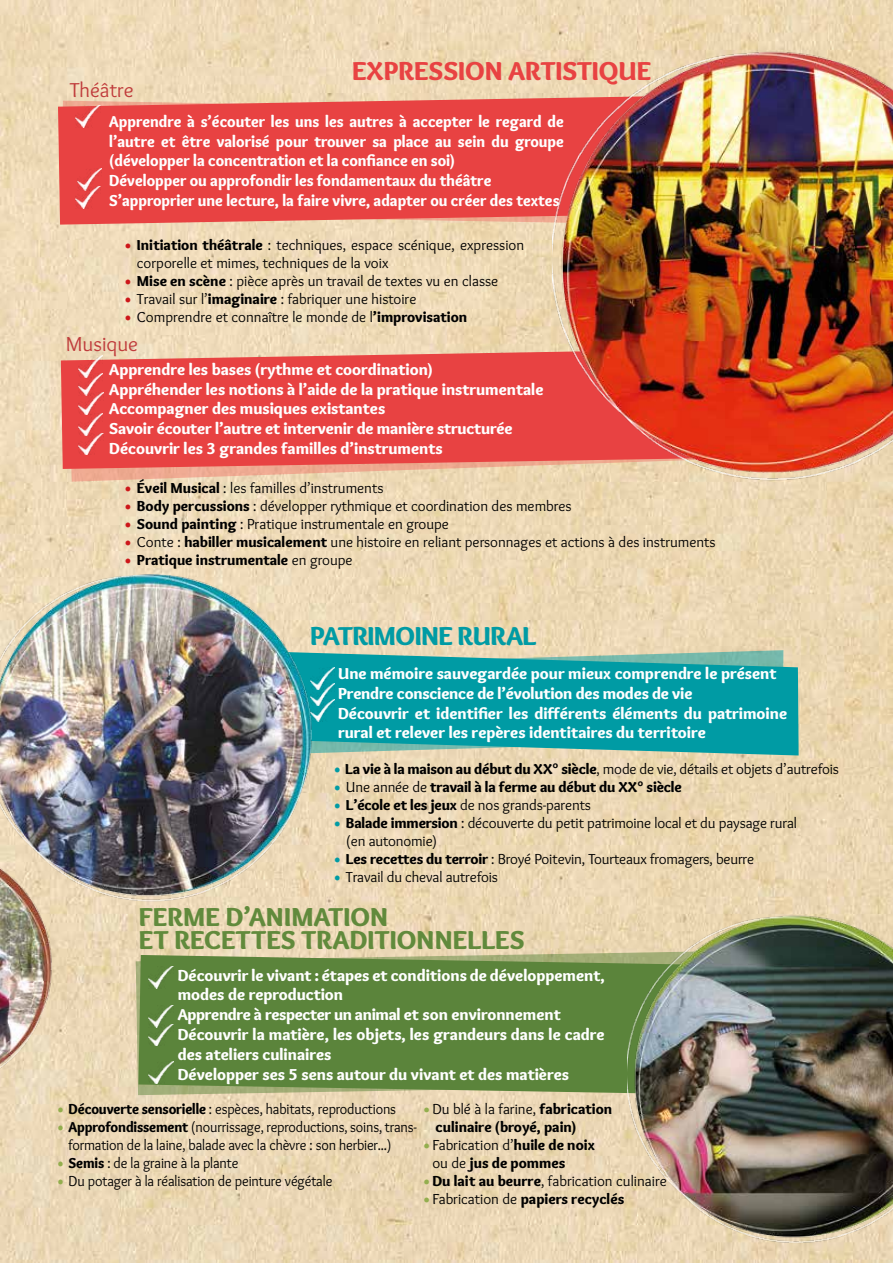
<style>
.page{position:relative;width:893px;height:1263px;background:#fff}
.page>*{position:absolute;margin:0;border:0;box-sizing:border-box;transform-origin:0 0}
.t1{font:900 27px/22.5px "Overlock";letter-spacing:.01em;color:#618a3c}
.t2{font:900 27px "Overlock";color:#e84242}
.t3{font:900 27px "Overlock";letter-spacing:-.02em;color:#009ba4}
.t4{font:21px "Overlock";color:#c03c3c}
.t5{font:900 16.5px/19.8px "Overlock";color:#fff}
.t6{font:900 16.5px/19.8px "Overlock";color:#fff;scale:.95 1}
.t7{font:15px/18px "Overlock";color:#000}
.t8{font:15px/18px "Overlock";color:#000;scale:.95 1}
.t9{font:900 15px/18px "Overlock";color:#000}
.s1{font-weight:900;color:#cd171a}
.s2{font-weight:900}
.s3{color:#cd171a}
.s4{font-weight:400}
.s5{font-weight:900;color:#009ba4}
.s6{color:#009ba4}
.s7{color:#93ae4e}
.s8{font-weight:900;color:#93ae4e}
</style>
<div class="page">
<img style="left:0;top:0;width:893px;height:1263px">
<img style="left:0;top:902px;width:54px;height:193px">
<svg style="left:68px;top:349px;width:484px;height:133px;background:#edc9a9"></svg>
<svg style="left:316px;top:650px;width:483px;height:105px;background:#55b0a9"></svg>
<svg style="left:316px;top:650px;width:467px;height:104px;background:#1ca2a5"></svg>
<svg style="left:136px;top:951px;width:491px;height:144px;background:#678b45"></svg>
<svg style="left:58px;top:96px;width:494px;height:129px;background:#e84e4b"></svg>
<svg style="left:61px;top:350px;width:491px;height:119px;background:#e84e4b"></svg>
<img style="left:552px;top:47px;width:341px;height:439px">
<img style="left:76px;top:105px;width:25px;height:22px">
<img style="left:78px;top:356px;width:25px;height:18px">
<img style="left:0;top:575px;width:316px;height:327px">
<img style="left:310px;top:668px;width:25px;height:16px">
<img style="left:310px;top:684px;width:25px;height:16px">
<img style="left:310px;top:700px;width:25px;height:21px">
<img style="left:77px;top:169px;width:25px;height:21px">
<img style="left:78px;top:374px;width:25px;height:19px">
<img style="left:78px;top:393px;width:25px;height:43px">
<img style="left:76px;top:186px;width:25px;height:22px">
<img style="left:79px;top:433px;width:24px;height:22px">
<img style="left:149px;top:966px;width:24px;height:22px">
<img style="left:149px;top:1005px;width:24px;height:19px">
<img style="left:149px;top:1024px;width:24px;height:22px">
<img style="left:149px;top:1062px;width:24px;height:21px">
<img style="left:627px;top:913px;width:266px;height:334px">
<h2 class="t4" style="left:70px;top:76px;width:65px">Théâtre</h2>
<h1 class="t2" style="left:352px;top:54px;width:300px">EXPRESSION ARTISTIQUE</h1>
<p class="t6" style="left:109px;top:111px;width:480px">Apprendre à s’écouter les uns les autres à accepter le regard de l’autre et être valorisé pour trouver sa place au sein du groupe (développer la concentration et la confiance en soi)<br>Développer ou approfondir les fondamentaux du théâtre S’approprier une lecture, la faire vivre, adapter ou créer des textes</p>
<p class="t7" style="left:137px;top:235px;width:389px;text-indent:-12px"><span class="s1">•</span> <span class="s2">Initiation théâtrale</span> : techniques, espace scénique, expression corporelle et mimes, techniques de la voix</p>
<p class="t7" style="left:125px;top:271px;width:374px"><span class="s1">•</span> <span class="s2">Mise en scène</span> : pièce après un travail de textes vu en classe</p>
<p class="t7" style="left:125px;top:289px;width:293px"><span class="s1">•</span> Travail sur l’<span class="s2">imaginaire</span> : fabriquer une histoire</p>
<p class="t7" style="left:125px;top:307px;width:343px"><span class="s1">•</span> Comprendre et connaître le monde de l<span class="s2">’improvisation</span></p>
<h2 class="t4" style="left:66px;top:331px;width:74px">Musique</h2>
<p class="t5" style="left:109px;top:359px;width:436px">Apprendre les bases (rythme et coordination)<br>Appréhender les notions à l’aide de la pratique instrumentale Accompagner des musiques existantes<br>Savoir écouter l’autre et intervenir de manière structurée Découvrir les 3 grandes familles d’instruments</p>
<p class="t7" style="left:125px;top:479px;width:260px"><span class="s1">•</span> <span class="s2">Éveil Musical</span> : les familles d’instruments</p>
<p class="t7" style="left:125px;top:497px;width:448px"><span class="s1">•</span> <span class="s2">Body percussions</span> : développer rythmique et coordination des membres</p>
<p class="t7" style="left:125px;top:515px;width:325px"><span class="s1">•</span> <span class="s2">Sound painting</span> : Pratique instrumentale en groupe</p>
<p class="t7" style="left:125px;top:533px;width:592px"><span class="s1">•</span> Conte : <span class="s2">habiller musicalement</span> une histoire en reliant personnages et actions à des instruments</p>
<p class="t9" style="left:125px;top:551px;width:229px"><span class="s3">•</span> Pratique instrumentale <span class="s4">en groupe</span></p>
<h1 class="t3" style="left:310px;top:618px;width:227px">PATRIMOINE RURAL</h1>
<p class="t5" style="left:338px;top:663px;width:451px">Une mémoire sauvegardée pour mieux comprendre le présent Prendre conscience de l’évolution des modes de vie<br>Découvrir et identifier les différents éléments du patrimoine rural et relever les repères identitaires du territoire</p>
<p class="t7" style="left:335px;top:759px;width:506px"><span class="s5">•</span> <span class="s2">La vie à la maison au début du XX° siècle</span>, mode de vie, détails et objets d’autrefois</p>
<p class="t9" style="left:335px;top:777px;width:349px"><span class="s6">•</span> <span class="s4">Une année de</span> travail à la ferme au début du XX° siècle</p>
<p class="t7" style="left:335px;top:795px;width:258px"><span class="s5">•</span> <span class="s2">L’école et les jeux</span> de nos grands-parents</p>
<p class="t7" style="left:346px;top:813px;width:453px;text-indent:-11px"><span class="s5">•</span> <span class="s2">Balade immersion</span> : découverte du petit patrimoine local et du paysage rural (en autonomie)</p>
<p class="t7" style="left:335px;top:849px;width:421px"><span class="s5">•</span> <span class="s2">Les recettes du terroir</span> : Broyé Poitevin, Tourteaux fromagers, beurre</p>
<p class="t7" style="left:335px;top:867px;width:165px"><span class="s5">•</span> Travail du cheval autrefois</p>
<h1 class="t1" style="left:139px;top:905px;width:387px">FERME D’ANIMATION<br>ET RECETTES TRADITIONNELLES</h1>
<p class="t5" style="left:178px;top:965px;width:428px">Découvrir le vivant : étapes et conditions de développement, modes de reproduction<br>Apprendre à respecter un animal et son environnement Découvrir la matière, les objets, les grandeurs dans le cadre des ateliers culinaires<br>Développer ses 5 sens autour du vivant et des matières</p>
<p class="t9" style="left:436px;top:1099px;width:178px;text-indent:-12px"><span class="s7">•</span> <span class="s4">Du blé à la farine,</span> fabrication culinaire (broyé, pain)</p>
<p class="t9" style="left:432px;top:1135px;width:164px;text-indent:-8px"><span class="s7">•</span> <span class="s4">Fabrication d’</span>huile de noix <span class="s4">ou de</span> jus de pommes</p>
<p class="t7" style="left:424px;top:1171px;width:244px"><span class="s8">•</span> <span class="s2">Du lait au beurre</span>, fabrication culinaire</p>
<p class="t9" style="left:424px;top:1189px;width:202px"><span class="s7">•</span> <span class="s4">Fabrication de</span> papiers recyclés</p>
<p class="t8" style="left:58px;top:1099px;width:357px"><span class="s8">•</span> <span class="s2">Découverte sensorielle</span> : espèces, habitats, reproductions</p>
<p class="t8" style="left:69px;top:1117px;width:368px;text-indent:-11px"><span class="s8">•</span> <span class="s2">Approfondissement</span> (nourrissage, reproductions, soins, trans&shy;formation de la laine, balade avec la chèvre : son herbier...)</p>
<p class="t8" style="left:58px;top:1153px;width:191px"><span class="s8">•</span> <span class="s2">Semis</span> : de la graine à la plante</p>
<p class="t8" style="left:58px;top:1171px;width:290px"><span class="s8">•</span> Du potager à la réalisation de peinture végétale</p>
</div>
